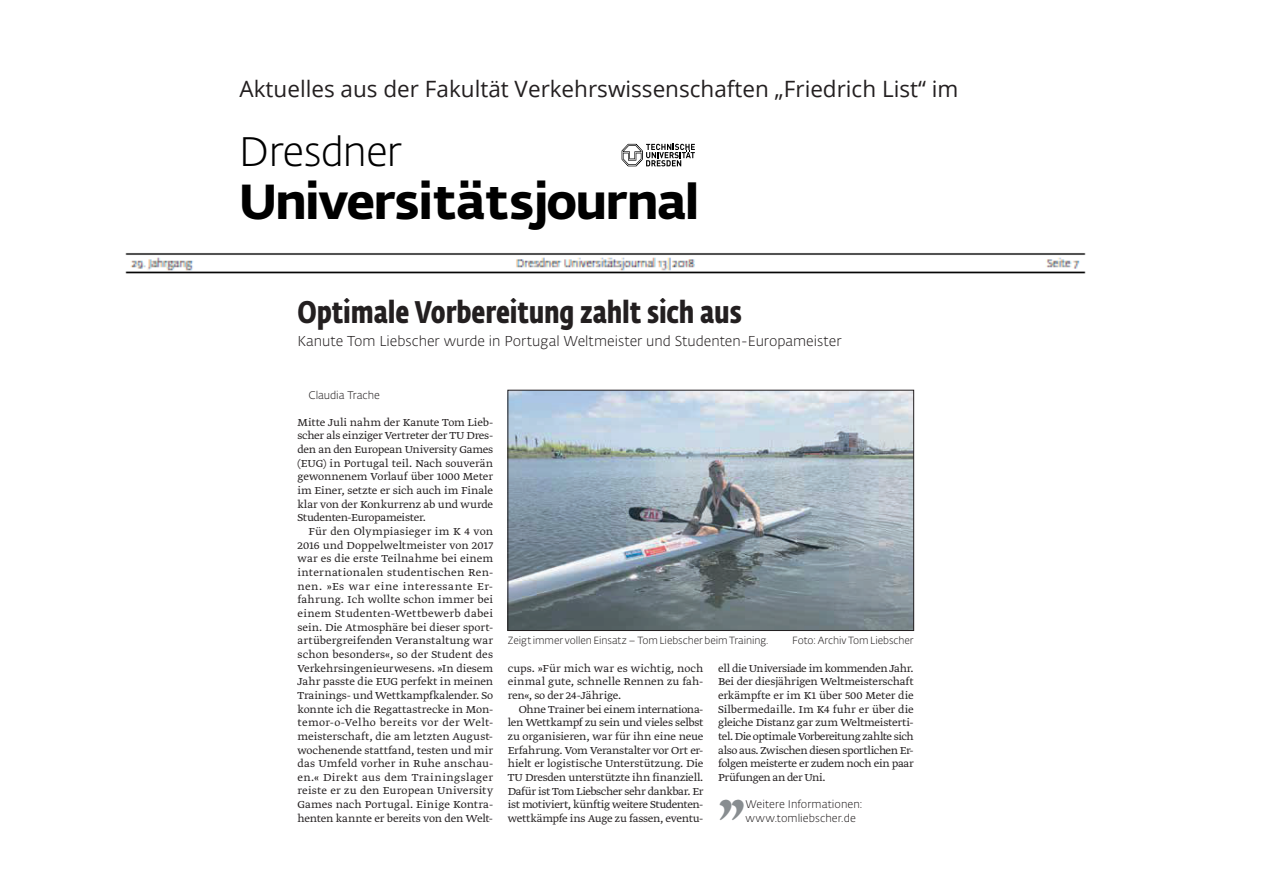
<style>
.page{position:relative;width:1263px;height:893px;background:#fff}
.page>*{position:absolute;margin:0;border:0;box-sizing:border-box;transform-origin:0 0}
.t1{font:700 48.6px "Fedra Sans Alt Pro";letter-spacing:-.025em;color:#000}
.t2{font:300 40.8px "Fedra Sans Alt Pro";letter-spacing:-.02em;color:#000}
.t3{font:300 34.35px "Greta Text Pro";color:#888d90}
.t4{font:700 30.9px "Fedra Sans Cond Pro";letter-spacing:-.005em;color:#231f20}
.t5{font:22.5px "Open Sans";color:#231f20}
.t6{font:300 14.1px "Fedra Sans Alt Pro";color:#231f20}
.t7{font:300 12px/13.6px "Greta Text Pro";color:#231f20;text-align:justify;scale:1.05 1}
.t8{font:300 12px "Greta Text Pro";letter-spacing:-.02em;color:#231f20;scale:1.05 1}
.t9{font:300 12px "Greta Text Pro";letter-spacing:-.025em;color:#231f20;scale:1.05 1}
.t10{font:300 12px "Greta Text Pro";letter-spacing:.025em;color:#231f20;scale:1.05 1}
.t11{font:300 12px "Greta Text Pro";letter-spacing:-.035em;color:#231f20;scale:1.05 1}
.t12{font:300 12px "Greta Text Pro";letter-spacing:-.03em;color:#231f20;scale:1.05 1}
.t13{font:300 12px "Greta Text Pro";letter-spacing:.02em;color:#231f20;scale:1.05 1}
.t14{font:300 12px "Greta Text Pro";letter-spacing:.035em;color:#231f20;scale:1.05 1}
.t15{font:300 12px "Greta Text Pro";letter-spacing:.045em;color:#231f20;scale:1.05 1}
.t16{font:300 10.95px/13.6px "Fedra Sans Alt Pro";letter-spacing:.005em;color:#231f20}
.t17{font:300 10.35px "Fedra Sans Alt Pro";letter-spacing:-.005em;color:#231f20}
</style>
<div class="page">
<svg style="left:622px;top:144px;width:73px;height:22px"></svg>
<img style="left:510px;top:392px;width:402px;height:237px">
<div style="left:508px;top:390px;width:406px;height:241px;border:1px solid #231f20"></div>
<img style="left:125px;top:253px;width:961px;height:21px">
<p class="t5" style="left:240px;top:74px;width:720px">Aktuelles aus der Fakultät Verkehrswissenschaften „Friedrich List“ im</p>
<p class="t2" style="left:239px;top:125px;width:165px">Dresdner</p>
<p class="t1" style="left:239px;top:163px;width:462px">Universitätsjournal</p>
<p class="t4" style="left:297px;top:290px;width:446px">Optimale Vorbereitung zahlt sich aus</p>
<p class="t6" style="left:297px;top:332px;width:546px">Kanute Tom Liebscher wurde in Portugal Weltmeister und Studenten-Europameister</p>
<p class="t16" style="left:308px;top:388px;width:73px">Claudia Trache</p>
<p class="t7" style="left:297px;top:416px;width:188px">Mitte Juli nahm der Kanute Tom Lieb-</p>
<p class="t9" style="left:297px;top:429px;width:188px">scher als einziger Vertreter der TU Dres-</p>
<p class="t8" style="left:297px;top:442px;width:188px">den an den European University Games</p>
<p class="t7" style="left:297px;top:457px;width:188px">(EUG) in Portugal teil. Nach souverän</p>
<p class="t7" style="left:297px;top:471px;width:188px">gewonnenem Vorlauf über 1000 Meter</p>
<p class="t7" style="left:297px;top:484px;width:188px">im Einer, setzte er sich auch im Finale</p>
<p class="t7" style="left:297px;top:498px;width:188px">klar von der Konkurrenz ab und wurde</p>
<p class="t9" style="left:297px;top:511px;width:124px">Studenten-Europameister.</p>
<p class="t7" style="left:308px;top:525px;width:177px">Für den Olympiasieger im K 4 von</p>
<p class="t7" style="left:297px;top:539px;width:188px">2016 und Doppelweltmeister von 2017</p>
<p class="t7" style="left:297px;top:552px;width:188px">war es die erste Teilnahme bei einem</p>
<p class="t13" style="left:297px;top:565px;width:188px">internationalen studentischen Ren-</p>
<p class="t15" style="left:297px;top:579px;width:188px">nen. »Es war eine interessante Er-</p>
<p class="t7" style="left:297px;top:593px;width:188px">fahrung. Ich wollte schon immer bei</p>
<p class="t10" style="left:297px;top:606px;width:188px">einem Studenten-Wettbewerb dabei</p>
<p class="t7" style="left:297px;top:621px;width:188px">sein. Die Atmosphäre bei dieser sport-</p>
<p class="t7" style="left:297px;top:634px;width:188px">artübergreifenden Veranstaltung war</p>
<p class="t7" style="left:297px;top:648px;width:188px">schon besonders«, so der Student des</p>
<p class="t7" style="left:297px;top:662px;width:188px">Verkehrsingenieurwesens. »In diesem</p>
<p class="t7" style="left:297px;top:675px;width:188px">Jahr passte die EUG perfekt in meinen</p>
<p class="t7" style="left:297px;top:689px;width:188px">Trainings- und Wettkampfkalender. So</p>
<p class="t7" style="left:297px;top:703px;width:188px">konnte ich die Regattastrecke in Mon-</p>
<p class="t10" style="left:297px;top:715px;width:188px">temor-o-Velho bereits vor der Welt-</p>
<p class="t7" style="left:297px;top:730px;width:188px">meisterschaft, die am letzten August-</p>
<p class="t7" style="left:297px;top:744px;width:188px">wochenende stattfand, testen und mir</p>
<p class="t7" style="left:297px;top:757px;width:188px">das Umfeld vorher in Ruhe anschau-</p>
<p class="t14" style="left:297px;top:770px;width:188px">en.« Direkt aus dem Trainingslager</p>
<p class="t7" style="left:297px;top:784px;width:188px">reiste er zu den European University</p>
<p class="t7" style="left:297px;top:798px;width:188px">Games nach Portugal. Einige Kontra-</p>
<p class="t7" style="left:297px;top:812px;width:188px">henten kannte er bereits von den Welt-</p>
<p class="t17" style="left:508px;top:634px;width:262px">Zeigt immer vollen Einsatz – Tom Liebscher beim Training.</p>
<p class="t17" style="left:792px;top:634px;width:123px">Foto: Archiv Tom Liebscher</p>
<p class="t7" style="left:508px;top:662px;width:188px">cups. »Für mich war es wichtig, noch</p>
<p class="t7" style="left:508px;top:675px;width:188px">einmal gute, schnelle Rennen zu fah-</p>
<p class="t7" style="left:508px;top:689px;width:110px">ren«, so der 24-Jährige.</p>
<p class="t9" style="left:519px;top:702px;width:177px">Ohne Trainer bei einem internationa-</p>
<p class="t8" style="left:508px;top:715px;width:188px">len Wettkampf zu sein und vieles selbst</p>
<p class="t7" style="left:508px;top:730px;width:188px">zu organisieren, war für ihn eine neue</p>
<p class="t7" style="left:508px;top:744px;width:188px">Erfahrung. Vom Veranstalter vor Ort er-</p>
<p class="t7" style="left:508px;top:757px;width:188px">hielt er logistische Unterstützung. Die</p>
<p class="t7" style="left:508px;top:771px;width:188px">TU Dresden unterstützte ihn finanziell.</p>
<p class="t12" style="left:508px;top:784px;width:188px">Dafür ist Tom Liebscher sehr dankbar. Er</p>
<p class="t11" style="left:508px;top:797px;width:188px">ist motiviert, künftig weitere Studenten-</p>
<p class="t8" style="left:508px;top:811px;width:188px">wettkämpfe ins Auge zu fassen, eventu-</p>
<p class="t7" style="left:718px;top:662px;width:188px">ell die Universiade im kommenden Jahr.<br>Bei der diesjährigen Weltmeisterschaft erkämpfte er im K1 über 500 Meter die Silbermedaille. Im K4 fuhr er über die gleiche Distanz gar zum Weltmeisterti&shy;tel. Die optimale Vorbereitung zahlte sich also aus. Zwischen diesen sportlichen Er&shy;folgen meisterte er zudem noch ein paar Prüfungen an der Uni.</p>
<p class="t3" style="left:718px;top:788px;width:29px">❞</p>
<p class="t16" style="left:745px;top:797px;width:119px">Weitere Informationen: www.tomliebscher.de</p>
</div>
